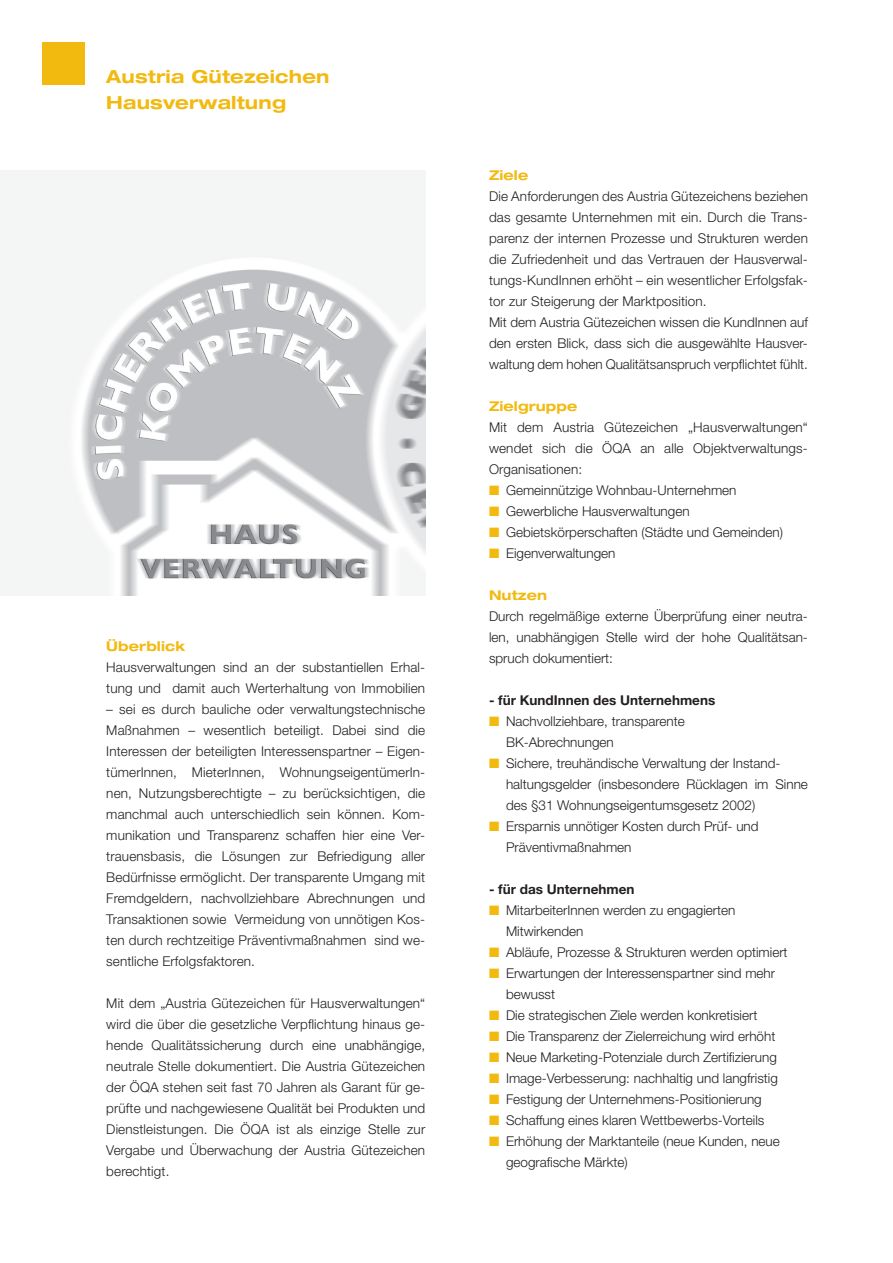
<style>
.page{position:relative;width:893px;height:1263px;background:#fff}
.page>*{position:absolute;margin:0;border:0;box-sizing:border-box;transform-origin:0 0}
.t1{font:700 expanded 18px/25.5px "Helvetica Neue LT Std";letter-spacing:.01em;color:#f2b90f}
.t2{font:300 13.5px/21px "Helvetica Neue LT Std";color:#231f20}
.t3{font:700 13.5px "Helvetica Neue LT Std";color:#231f20}
.t4{font:700 expanded 13.5px "Helvetica Neue LT Std";letter-spacing:.01em;color:#f2b90f}
.s1{color:#f2b90f}
</style>
<div class="page">
<div style="left:43px;top:43px;width:42px;height:42px;background:#f2b90f"></div>
<img style="left:0;top:170px;width:425px;height:425px">
<h1 class="t1" style="left:106px;top:64px;width:225px">Austria Gütezeichen<br>Hausverwaltung</h1>
<p class="t4" style="left:106px;top:638px;width:80px">Überblick</p>
<p class="t2" style="left:106px;top:656px;width:320px">Hausverwaltungen sind an der substantiellen Erhal&shy;tung und damit auch Werterhaltung von Immobilien</p>
<p class="t2" style="left:106px;top:698px;width:320px;text-align:justify">– sei es durch bauliche oder verwaltungstechnische Maßnahmen – wesentlich beteiligt. Dabei sind die Interessen der beteiligten Interessenspartner – Eigen&shy;tümerInnen, MieterInnen, WohnungseigentümerIn&shy;nen, Nutzungsberechtigte – zu berücksichtigen, die manchmal auch unterschiedlich sein können. Kom&shy;munikation und Transparenz schaffen hier eine Ver&shy;trauensbasis, die Lösungen zur Befriedigung aller Bedürfnisse ermöglicht. Der transparente Umgang mit Fremdgeldern, nachvollziehbare Abrechnungen und Transaktionen sowie Vermeidung von unnötigen Kos&shy;ten durch rechtzeitige Präventivmaßnahmen sind we&shy;sentliche Erfolgsfaktoren.</p>
<p class="t2" style="left:106px;top:992px;width:320px;text-align:justify">Mit dem „Austria Gütezeichen für Hausverwaltungen“ wird die über die gesetzliche Verpflichtung hinaus ge&shy;hende Qualitätssicherung durch eine unabhängige, neutrale Stelle dokumentiert. Die Austria Gütezeichen der ÖQA stehen seit fast 70 Jahren als Garant für ge&shy;prüfte und nachgewiesene Qualität bei Produkten und Dienstleistungen. Die ÖQA ist als einzige Stelle zur Vergabe und Überwachung der Austria Gütezeichen berechtigt.</p>
<p class="t4" style="left:489px;top:167px;width:41px">Ziele</p>
<p class="t2" style="left:489px;top:185px;width:320px">Die Anforderungen des Austria Gütezeichens beziehen das gesamte Unternehmen mit ein. Durch die Trans&shy;parenz der internen Prozesse und Strukturen werden die Zufriedenheit und das Vertrauen der Hausverwal&shy;tungs-KundInnen erhöht – ein wesentlicher Erfolgsfak&shy;tor zur Steigerung der Marktposition.<br>Mit dem Austria Gütezeichen wissen die KundInnen auf den ersten Blick, dass sich die ausgewählte Hausver&shy;waltung dem hohen Qualitätsanspruch verpflichtet fühlt.</p>
<p class="t4" style="left:489px;top:398px;width:90px">Zielgruppe</p>
<p class="t2" style="left:489px;top:416px;width:320px;text-align:justify">Mit dem Austria Gütezeichen „Hausverwaltungen“ wendet sich die ÖQA an alle Objektverwaltungs-Organisationen:</p>
<p class="t2" style="left:489px;top:479px;width:249px"><span class="s1">■</span> Gemeinnützige Wohnbau-Unternehmen</p>
<p class="t2" style="left:489px;top:500px;width:202px"><span class="s1">■</span> Gewerbliche Hausverwaltungen</p>
<p class="t2" style="left:489px;top:521px;width:296px"><span class="s1">■</span> Gebietskörperschaften (Städte und Gemeinden)</p>
<p class="t2" style="left:489px;top:542px;width:128px"><span class="s1">■</span> Eigenverwaltungen</p>
<p class="t4" style="left:489px;top:587px;width:60px">Nutzen</p>
<p class="t2" style="left:489px;top:605px;width:320px;text-align:justify">Durch regelmäßige externe Überprüfung einer neutra&shy;len, unabhängigen Stelle wird der hohe Qualitätsan&shy;spruch dokumentiert:</p>
<p class="t3" style="left:489px;top:692px;width:228px">- für KundInnen des Unternehmens</p>
<p class="t2" style="left:506px;top:710px;width:180px;text-indent:-17px"><span class="s1">■</span> Nachvollziehbare, transparente<br>BK-Abrechnungen</p>
<p class="t2" style="left:506px;top:752px;width:303px;text-indent:-17px"><span class="s1">■</span> Sichere, treuhändische Verwaltung der Instand&shy;haltungsgelder (insbesondere Rücklagen im Sinne des §31 Wohnungseigentumsgesetz 2002)</p>
<p class="t2" style="left:506px;top:815px;width:254px;text-indent:-17px"><span class="s1">■</span> Ersparnis unnötiger Kosten durch Prüf- und<br>Präventivmaßnahmen</p>
<p class="t3" style="left:489px;top:881px;width:147px">- für das Unternehmen</p>
<p class="t2" style="left:506px;top:899px;width:231px;text-indent:-17px"><span class="s1">■</span> MitarbeiterInnen werden zu engagierten<br>Mitwirkenden</p>
<p class="t2" style="left:489px;top:941px;width:300px"><span class="s1">■</span> Abläufe, Prozesse &amp; Strukturen werden optimiert</p>
<p class="t2" style="left:506px;top:962px;width:271px;text-indent:-17px"><span class="s1">■</span> Erwartungen der Interessenspartner sind mehr bewusst</p>
<p class="t2" style="left:489px;top:1004px;width:270px"><span class="s1">■</span> Die strategischen Ziele werden konkretisiert</p>
<p class="t2" style="left:489px;top:1025px;width:288px"><span class="s1">■</span> Die Transparenz der Zielerreichung wird erhöht</p>
<p class="t2" style="left:489px;top:1046px;width:289px"><span class="s1">■</span> Neue Marketing-Potenziale durch Zertifizierung</p>
<p class="t2" style="left:489px;top:1067px;width:290px"><span class="s1">■</span> Image-Verbesserung: nachhaltig und langfristig</p>
<p class="t2" style="left:489px;top:1088px;width:274px"><span class="s1">■</span> Festigung der Unternehmens-Positionierung</p>
<p class="t2" style="left:489px;top:1109px;width:277px"><span class="s1">■</span> Schaffung eines klaren Wettbewerbs-Vorteils</p>
<p class="t2" style="left:506px;top:1130px;width:275px;text-indent:-17px"><span class="s1">■</span> Erhöhung der Marktanteile (neue Kunden, neue geografische Märkte)</p>
</div>
